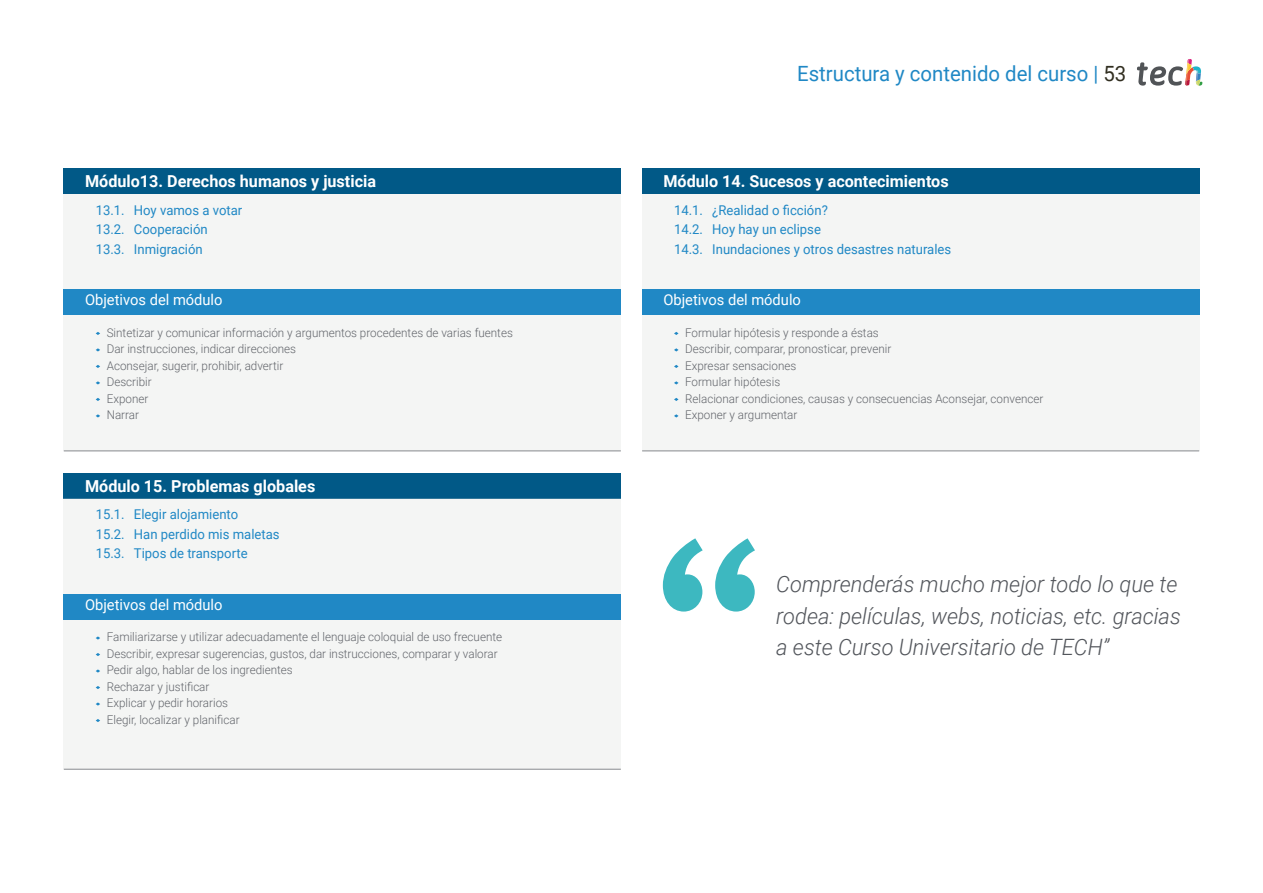
<style>
.page{position:relative;width:1263px;height:893px;background:#fff}
.page>*{position:absolute;margin:0;border:0;box-sizing:border-box;transform-origin:0 0}
.t1{font:italic 300 22.5px/31.5px "Roboto";color:#52555b}
.t2{font:21px "Roboto";color:#2088c5}
.t3{font:700 16.5px "Roboto";color:#fff}
.t4{font:15px "Roboto";color:#fff}
.t5{font:13.5px/19.5px "Roboto";color:#2088c5}
.t6{font:300 12px/16.5px "Roboto";color:#61646a}
.s1{color:#312e20}
</style>
<div class="page">
<svg style="left:663px;top:538px;width:92px;height:74px"></svg>
<div style="left:642px;top:168px;width:557px;height:26px;background:#015987"></div>
<div style="left:64px;top:168px;width:557px;height:26px;background:#015987"></div>
<div style="left:64px;top:473px;width:557px;height:26px;background:#015987"></div>
<div style="left:642px;top:194px;width:557px;height:257px;background:#f4f5f4"></div>
<div style="left:64px;top:194px;width:557px;height:257px;background:#f4f5f4"></div>
<div style="left:64px;top:499px;width:557px;height:270px;background:#f4f5f4"></div>
<div style="left:642px;top:289px;width:557px;height:26px;background:#2088c5"></div>
<div style="left:64px;top:289px;width:557px;height:26px;background:#2088c5"></div>
<div style="left:64px;top:594px;width:557px;height:25px;background:#2088c5"></div>
<svg style="left:96px;top:332px;width:4px;height:3px"></svg>
<svg style="left:96px;top:365px;width:4px;height:3px"></svg>
<svg style="left:96px;top:398px;width:4px;height:3px"></svg>
<svg style="left:96px;top:636px;width:4px;height:4px"></svg>
<svg style="left:96px;top:653px;width:4px;height:3px"></svg>
<svg style="left:96px;top:669px;width:4px;height:4px"></svg>
<svg style="left:96px;top:686px;width:4px;height:3px"></svg>
<svg style="left:96px;top:702px;width:4px;height:4px"></svg>
<svg style="left:96px;top:719px;width:4px;height:3px"></svg>
<hr style="left:642px;top:451px;width:557px;height:1px;background:#878a8e">
<hr style="left:64px;top:451px;width:557px;height:1px;background:#878a8e">
<hr style="left:64px;top:769px;width:557px;height:1px;background:#878a8e">
<svg style="left:1137px;top:59px;width:65px;height:27px"></svg>
<h2 class="t2" style="left:797px;top:59px;width:331px">Estructura y contenido del curso | <span class="s1">53</span></h2>
<h3 class="t3" style="left:85px;top:170px;width:293px">Módulo13. Derechos humanos y justicia</h3>
<h3 class="t3" style="left:663px;top:170px;width:287px">Módulo 14. Sucesos y acontecimientos</h3>
<p class="t5" style="left:96px;top:200px;width:148px">13.1. Hoy vamos a votar<br>13.2. Cooperación<br>13.3. Inmigración</p>
<p class="t5" style="left:674px;top:200px;width:279px">14.1. ¿Realidad o ficción?<br>14.2. Hoy hay un eclipse<br>14.3. Inundaciones y otros desastres naturales</p>
<p class="t4" style="left:85px;top:289px;width:139px">Objetivos del módulo</p>
<p class="t4" style="left:663px;top:289px;width:139px">Objetivos del módulo</p>
<p class="t6" style="left:107px;top:324px;width:408px">Sintetizar y comunicar información y argumentos procedentes de varias fuentes<br>Dar instrucciones, indicar direcciones<br>Aconsejar, sugerir, prohibir, advertir<br>Describir<br>Exponer<br>Narrar</p>
<h3 class="t3" style="left:85px;top:474px;width:232px">Módulo 15. Problemas globales</h3>
<p class="t5" style="left:96px;top:504px;width:185px">15.1. Elegir alojamiento<br>15.2. Han perdido mis maletas<br>15.3. Tipos de transporte</p>
<p class="t4" style="left:85px;top:594px;width:139px">Objetivos del módulo</p>
<p class="t6" style="left:107px;top:628px;width:397px">Familiarizarse y utilizar adecuadamente el lenguaje coloquial de uso frecuente Describir, expresar sugerencias, gustos, dar instrucciones, comparar y valorar Pedir algo, hablar de los ingredientes<br>Rechazar y justificar<br>Explicar y pedir horarios<br>Elegir, localizar y planificar</p>
<p class="t6" style="left:685px;top:324px;width:360px">Formular hipótesis y responde a éstas<br>Describir, comparar, pronosticar, prevenir<br>Expresar sensaciones<br>Formular hipótesis<br>Relacionar condiciones, causas y consecuencias Aconsejar, convencer Exponer y argumentar</p>
<h1 class="t1" style="left:776px;top:568px;width:406px">Comprenderás mucho mejor todo lo que te rodea: películas, webs, noticias, etc. gracias a este Curso Universitario de TECH”</h1>
</div>
